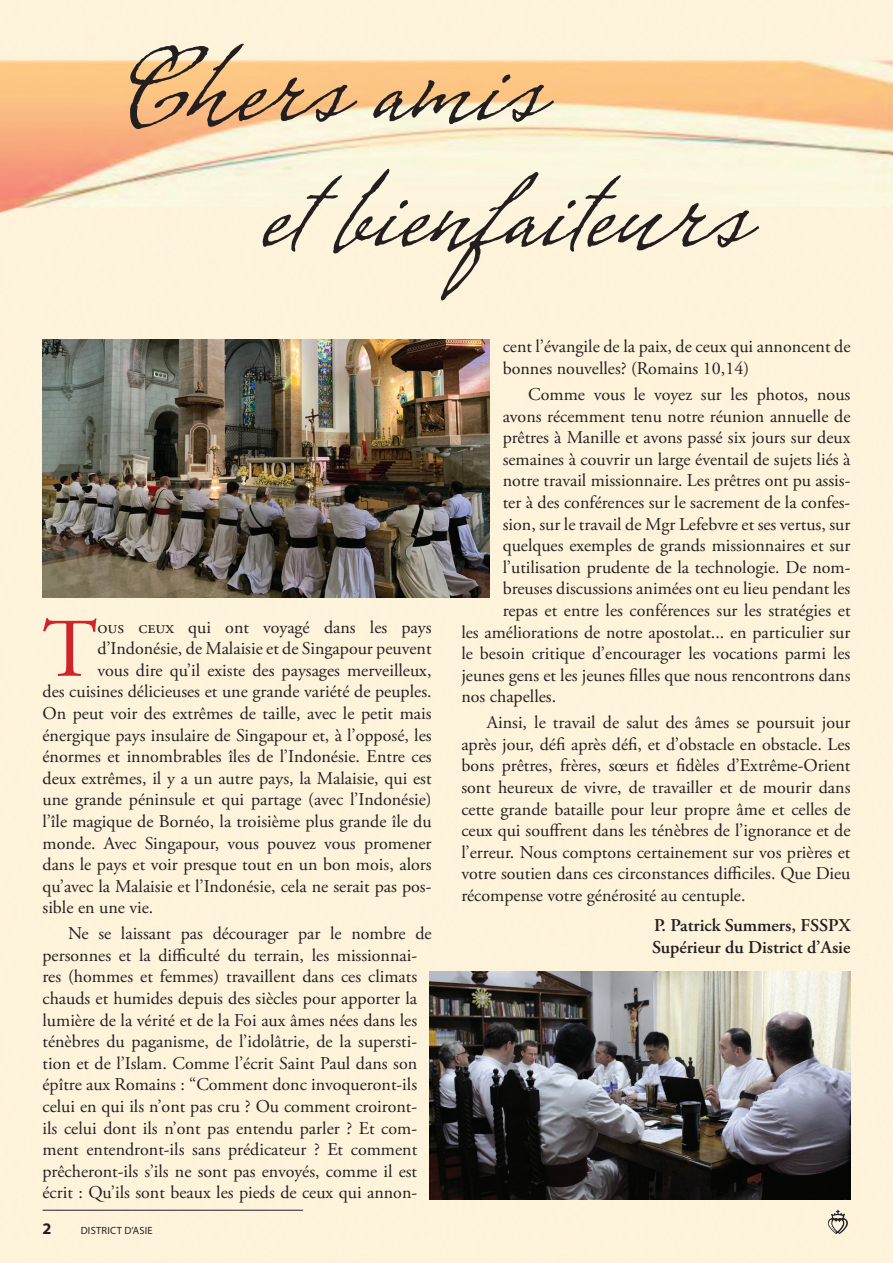
<style>
.page{position:relative;width:893px;height:1263px;background:#fff}
.page>*{position:absolute;margin:0;border:0;box-sizing:border-box;transform-origin:0 0}
.t1{font:96.6px/125.6px "Cenizas";color:#231f20}
.t2{font:83.1px "Adobe Garamond Pro";color:#d1232a}
.t3{font:18px/21.6px "Adobe Garamond Pro";color:#231f20}
.t4{font:600 18px/21.6px "Adobe Garamond Pro";color:#231f20}
.t5{font:700 16.2px "Myriad Pro";color:#231f20}
.t6{font:10.5px "Myriad Pro";letter-spacing:.02em;color:#231f20}
</style>
<div class="page">
<img style="left:0;top:0;width:893px;height:1263px">
<hr style="left:43px;top:1210px;width:260px;height:1px;background:#231f20">
<img style="left:828px;top:1210px;width:20px;height:24px">
<img style="left:43px;top:339px;width:447px;height:258px">
<img style="left:430px;top:971px;width:420px;height:228px">
<h1 class="t1" style="left:263px;top:22px;width:487px;text-indent:-133px">Chers amis<br>et bienfaiteurs</h1>
<h2 class="t2" style="left:43px;top:599px;width:56px">T</h2>
<p class="t3" style="left:97px;top:617px;width:336px">ous ceux qui ont voyagé dans les pays</p>
<p class="t3" style="left:97px;top:638px;width:336px">d’Indonésie, de Malaisie et de Singapour peuvent</p>
<p class="t3" style="left:97px;top:660px;width:336px">vous dire qu’il existe des paysages merveilleux,</p>
<p class="t3" style="left:43px;top:681px;width:391px">des cuisines délicieuses et une grande variété de peuples.</p>
<p class="t3" style="left:43px;top:703px;width:390px">On peut voir des extrêmes de taille, avec le petit mais</p>
<p class="t3" style="left:43px;top:725px;width:391px">énergique pays insulaire de Singapour et, à l’opposé, les</p>
<p class="t3" style="left:43px;top:746px;width:391px">énormes et innombrables îles de l’Indonésie. Entre ces</p>
<p class="t3" style="left:43px;top:768px;width:391px">deux extrêmes, il y a un autre pays, la Malaisie, qui est</p>
<p class="t3" style="left:43px;top:789px;width:391px">une grande péninsule et qui partage (avec l’Indonésie)</p>
<p class="t3" style="left:43px;top:811px;width:391px">l’île magique de Bornéo, la troisième plus grande île du</p>
<p class="t3" style="left:43px;top:833px;width:391px">monde. Avec Singapour, vous pouvez vous promener</p>
<p class="t3" style="left:43px;top:854px;width:391px">dans le pays et voir presque tout en un bon mois, alors</p>
<p class="t3" style="left:43px;top:876px;width:390px">qu’avec la Malaisie et l’Indonésie, cela ne serait pas pos-</p>
<p class="t3" style="left:43px;top:897px;width:112px">sible en une vie.</p>
<p class="t3" style="left:43px;top:923px;width:391px;text-indent:26px">Ne se laissant pas décourager par le nombre de personnes et la difficulté du terrain, les missionnai&shy;res (hommes et femmes) travaillent dans ces climats chauds et humides depuis des siècles pour apporter la lumière de la vérité et de la Foi aux âmes nées dans les ténèbres du paganisme, de l’idolâtrie, de la supersti&shy;tion et de l’Islam. Comme l’écrit Saint Paul dans son épître aux Romains : “Comment donc invoqueront-ils celui en qui ils n’ont pas cru ? Ou comment croiront&shy;ils celui dont ils n’ont pas entendu parler ? Et com&shy;ment entendront-ils sans prédicateur ? Et comment prêcheront-ils s’ils ne sont pas envoyés, comme il est écrit : Qu’ils sont beaux les pieds de ceux qui annon-</p>
<p class="t5" style="left:43px;top:1218px;width:10px">2</p>
<p class="t6" style="left:81px;top:1224px;width:73px">DISTRICT D’ASIE</p>
<p class="t3" style="left:503px;top:337px;width:349px">cent l’évangile de la paix, de ceux qui annoncent de bonnes nouvelles? (Romains 10,14)</p>
<p class="t3" style="left:528px;top:384px;width:324px">Comme vous le voyez sur les photos, nous</p>
<p class="t3" style="left:503px;top:406px;width:349px">avons récemment tenu notre réunion annuelle de</p>
<p class="t3" style="left:503px;top:427px;width:349px">prêtres à Manille et avons passé six jours sur deux</p>
<p class="t3" style="left:503px;top:449px;width:349px">semaines à couvrir un large éventail de sujets liés à</p>
<p class="t3" style="left:503px;top:470px;width:349px">notre travail missionnaire. Les prêtres ont pu assis-</p>
<p class="t3" style="left:503px;top:492px;width:349px">ter à des conférences sur le sacrement de la confes-</p>
<p class="t3" style="left:503px;top:514px;width:349px">sion, sur le travail de Mgr Lefebvre et ses vertus, sur</p>
<p class="t3" style="left:503px;top:535px;width:349px">quelques exemples de grands missionnaires et sur</p>
<p class="t3" style="left:503px;top:557px;width:349px">l’utilisation prudente de la technologie. De nom-</p>
<p class="t3" style="left:503px;top:578px;width:349px">breuses discussions animées ont eu lieu pendant les</p>
<p class="t3" style="left:503px;top:600px;width:349px">repas et entre les conférences sur les stratégies et</p>
<p class="t3" style="left:461px;top:622px;width:391px">les améliorations de notre apostolat... en particulier sur</p>
<p class="t3" style="left:461px;top:643px;width:391px">le besoin critique d’encourager les vocations parmi les</p>
<p class="t3" style="left:461px;top:665px;width:391px">jeunes gens et les jeunes filles que nous rencontrons dans</p>
<p class="t3" style="left:461px;top:686px;width:96px">nos chapelles.</p>
<p class="t3" style="left:461px;top:712px;width:391px;text-align:justify;text-indent:26px">Ainsi, le travail de salut des âmes se poursuit jour après jour, défi après défi, et d’obstacle en obstacle. Les bons prêtres, frères, sœurs et fidèles d’Extrême-Orient sont heureux de vivre, de travailler et de mourir dans cette grande bataille pour leur propre âme et celles de ceux qui souffrent dans les ténèbres de l’ignorance et de l’erreur. Nous comptons certainement sur vos prières et votre soutien dans ces circonstances difficiles. Que Dieu récompense votre générosité au centuple.</p>
<p class="t4" style="left:652px;top:915px;width:200px">P. Patrick Summers, FSSPX<br>Supérieur du District d’Asie</p>
</div>
